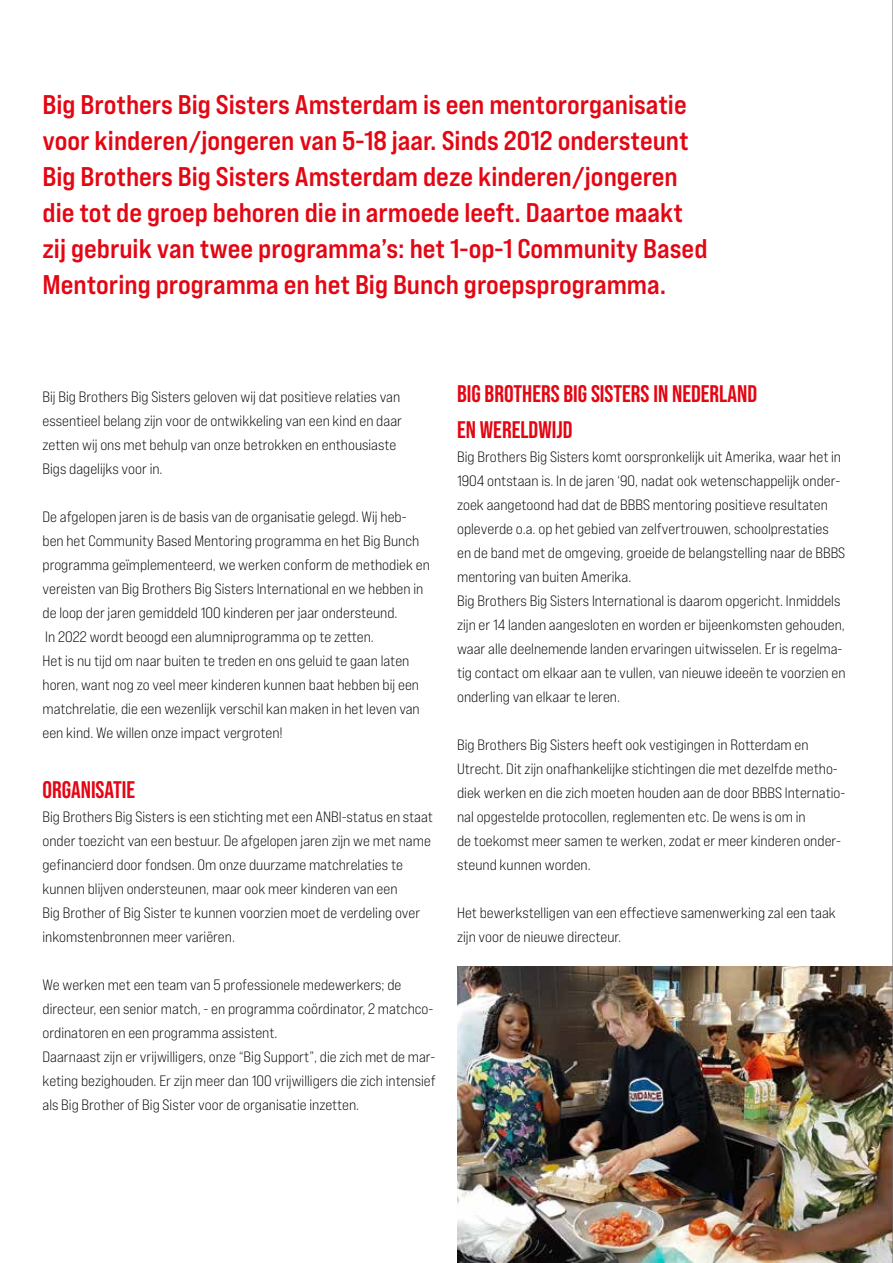
<style>
.page{position:relative;width:893px;height:1263px;background:#fff}
.page>*{position:absolute;margin:0;border:0;box-sizing:border-box;transform-origin:0 0}
.t1{font:27px/36px "Bebas Neue Pro Exp Bd";color:#e30613}
.t2{font:24px/36px "Bebas Neue";color:#e30613}
.t3{font:15px/24px "Bebas Neue Pro Exp Bk";color:#000}
</style>
<div class="page">
<img style="left:458px;top:966px;width:434px;height:297px">
<hr style="left:892px;top:0;width:1px;height:1263px;background:#706f6f">
<p class="t1" style="left:43px;top:86px;width:667px">Big Brothers Big Sisters Amsterdam is een mentororganisatie voor kinderen/jongeren van 5-18 jaar. Sinds 2012 ondersteunt Big Brothers Big Sisters Amsterdam deze kinderen/jongeren die tot de groep behoren die in armoede leeft. Daartoe maakt zij gebruik van twee programma’s: het 1-op-1 Community Based Mentoring programma en het Big Bunch groepsprogramma.</p>
<p class="t3" style="left:43px;top:385px;width:361px">Bij Big Brothers Big Sisters geloven wij dat positieve relaties van essentieel belang zijn voor de ontwikkeling van een kind en daar zetten wij ons met behulp van onze betrokken en enthousiaste Bigs dagelijks voor in.</p>
<p class="t3" style="left:43px;top:505px;width:389px">De afgelopen jaren is de basis van de organisatie gelegd. Wij heb&shy;ben het Community Based Mentoring programma en het Big Bunch programma geïmplementeerd, we werken conform de methodiek en vereisten van Big Brothers Big Sisters International en we hebben in de loop der jaren gemiddeld 100 kinderen per jaar ondersteund.<br>In 2022 wordt beoogd een alumniprogramma op te zetten.<br>Het is nu tijd om naar buiten te treden en ons geluid te gaan laten horen, want nog zo veel meer kinderen kunnen baat hebben bij een matchrelatie, die een wezenlijk verschil kan maken in het leven van een kind. We willen onze impact vergroten!</p>
<h2 class="t2" style="left:43px;top:771px;width:94px">ORGANISATIE</h2>
<p class="t3" style="left:43px;top:805px;width:392px">Big Brothers Big Sisters is een stichting met een ANBI-status en staat onder toezicht van een bestuur. De afgelopen jaren zijn we met name gefinancierd door fondsen. Om onze duurzame matchrelaties te kunnen blijven ondersteunen, maar ook meer kinderen van een<br>Big Brother of Big Sister te kunnen voorzien moet de verdeling over inkomstenbronnen meer variëren.</p>
<p class="t3" style="left:43px;top:973px;width:395px">We werken met een team van 5 professionele medewerkers; de directeur, een senior match, - en programma coördinator, 2 matchco&shy;ördinatoren en een programma assistent.<br>Daarnaast zijn er vrijwilligers, onze “Big Support”, die zich met de mar&shy;keting bezighouden. Er zijn meer dan 100 vrijwilligers die zich intensief als Big Brother of Big Sister voor de organisatie inzetten.</p>
<h2 class="t2" style="left:457px;top:375px;width:301px">BIG BROTHERS BIG SISTERS IN NEDERLAND<br>EN WERELDWIJD</h2>
<p class="t3" style="left:457px;top:445px;width:390px">Big Brothers Big Sisters komt oorspronkelijk uit Amerika, waar het in 1904 ontstaan is. In de jaren ‘90, nadat ook wetenschappelijk onder&shy;zoek aangetoond had dat de BBBS mentoring positieve resultaten opleverde o.a. op het gebied van zelfvertrouwen, schoolprestaties en de band met de omgeving, groeide de belangstelling naar de BBBS mentoring van buiten Amerika.<br>Big Brothers Big Sisters International is daarom opgericht. Inmiddels zijn er 14 landen aangesloten en worden er bijeenkomsten gehouden, waar alle deelnemende landen ervaringen uitwisselen. Er is regelma&shy;tig contact om elkaar aan te vullen, van nieuwe ideeën te voorzien en onderling van elkaar te leren.</p>
<p class="t3" style="left:457px;top:733px;width:390px">Big Brothers Big Sisters heeft ook vestigingen in Rotterdam en Utrecht. Dit zijn onafhankelijke stichtingen die met dezelfde metho&shy;diek werken en die zich moeten houden aan de door BBBS Internatio&shy;nal opgestelde protocollen, reglementen etc. De wens is om in<br>de toekomst meer samen te werken, zodat er meer kinderen onder&shy;steund kunnen worden.</p>
<p class="t3" style="left:457px;top:901px;width:380px">Het bewerkstelligen van een effectieve samenwerking zal een taak zijn voor de nieuwe directeur.</p>
</div>
